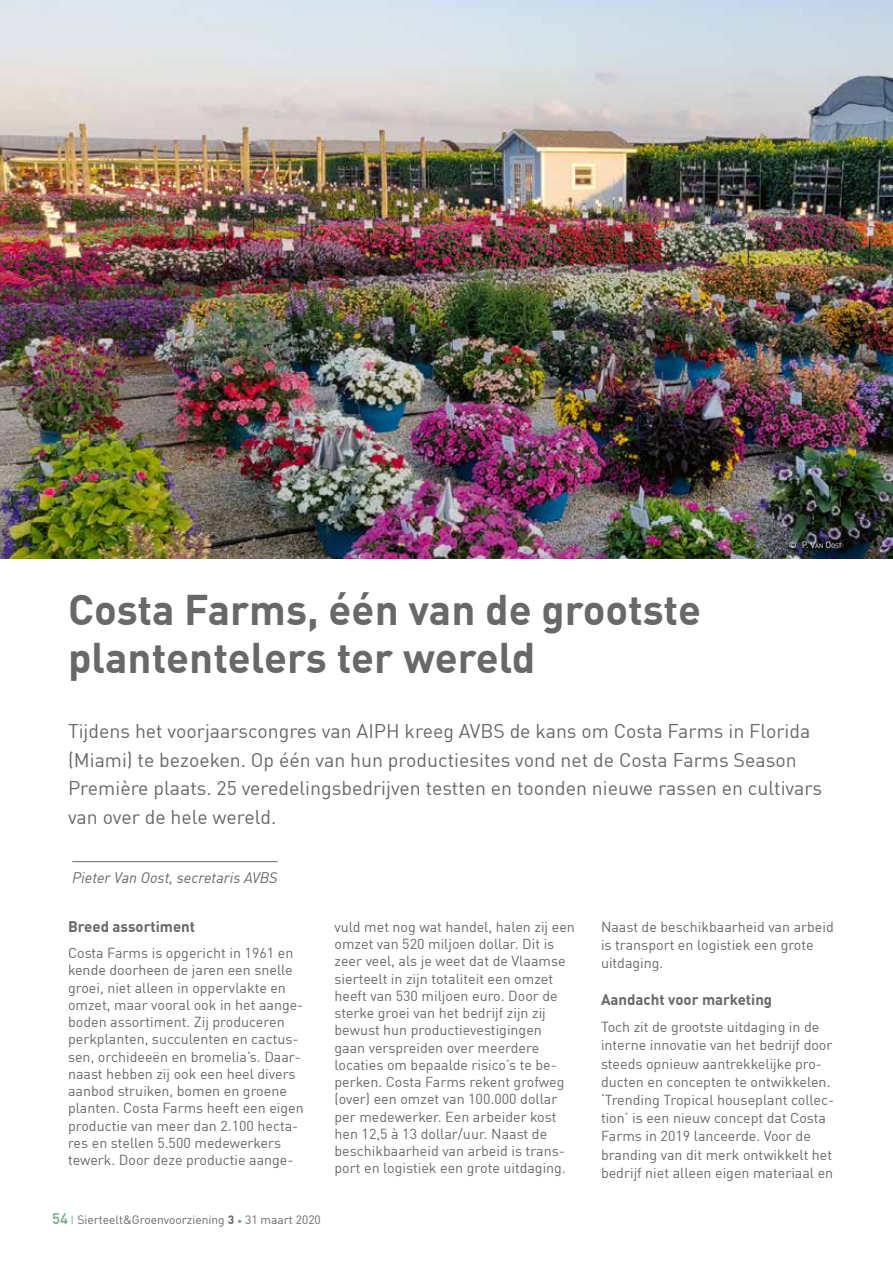
<style>
.page{position:relative;width:893px;height:1263px;background:#fff}
.page>*{position:absolute;margin:0;border:0;box-sizing:border-box;transform-origin:0 0}
.t1{font:700 42px/48px "DIN Offc Pro";color:#676968}
.t2{font:19.5px/28.5px "DIN Offc Pro";color:#676968}
.t3{font:700 15px "DIN Offc Pro";color:#676968}
.t4{font:italic 15px "DIN Offc Pro";color:#676968}
.t5{font:14.25px/17.2px "DIN Offc Pro";color:#676968}
.t6{font:12px "DIN Offc Pro";color:#676968}
.t7{font:9px "DIN Offc Pro";color:#fff}
.s1{font-size:6.3px}
.s2{font-weight:500;font-size:15px;color:#6ca880}
.s3{font-weight:700}
.s4{font-family:"Minion Pro";color:#6ca880}
</style>
<div class="page">
<hr style="left:72px;top:861px;width:206px;height:1px;background:#676968">
<img style="left:0;top:0;width:893px;height:559px">
<h1 class="t1" style="left:68px;top:580px;width:635px">Costa Farms, één van de grootste plantentelers ter wereld</h1>
<p class="t7" style="left:789px;top:538px;width:54px">© P. V<span class="s1">AN</span> O <span class="s1">OST</span></p>
<p class="t2" style="left:68px;top:715px;width:756px">Tijdens het voorjaarscongres van AIPH kreeg AVBS de kans om Costa Farms in Florida (Miami) te bezoeken. Op één van hun productiesites vond net de Costa Farms Season Première plaats. 25 veredelingsbedrijven testten en toonden nieuwe rassen en cultivars van over de hele wereld.</p>
<p class="t4" style="left:72px;top:866px;width:207px">Pieter Van Oost, secretaris AVBS</p>
<p class="t3" style="left:68px;top:914px;width:129px">Breed assortiment</p>
<p class="t5" style="left:68px;top:943px;width:237px">Costa Farms is opgericht in 1961 en kende doorheen de jaren een snelle groei, niet alleen in oppervlakte en omzet, maar vooral ook in het aange&shy;boden assortiment. Zij produceren perkplanten, succulenten en cactus&shy;sen, orchideeën en bromelia’s. Daar&shy;naast hebben zij ook een heel divers aanbod struiken, bomen en groene planten. Costa Farms heeft een eigen productie van meer dan 2.100 hecta&shy;res en stellen 5.500 medewerkers tewerk. Door deze productie aange-</p>
<p class="t6" style="left:52px;top:1210px;width:270px"><span class="s2">54</span> Sierteelt&amp;Groenvoorziening <span class="s3">3</span> <span class="s4">•</span> 31 maart 2020</p>
<p class="t5" style="left:334px;top:917px;width:242px">vuld met nog wat handel, halen zij een omzet van 520 miljoen dollar. Dit is zeer veel, als je weet dat de Vlaamse sierteelt in zijn totaliteit een omzet heeft van 530 miljoen euro. Door de sterke groei van het bedrijf zijn zij bewust hun productievestigingen gaan verspreiden over meerdere locaties om bepaalde risico’s te be&shy;perken. Costa Farms rekent grofweg (over) een omzet van 100.000 dollar per medewerker. Een arbeider kost hen 12,5 à 13 dollar/uur. Naast de beschikbaarheid van arbeid is trans&shy;port en logistiek een grote uitdaging.</p>
<p class="t5" style="left:601px;top:916px;width:234px;line-height:18.1px">Naast de beschikbaarheid van arbeid is transport en logistiek een grote uitdaging.</p>
<p class="t3" style="left:601px;top:987px;width:173px">Aandacht voor marketing</p>
<p class="t5" style="left:601px;top:1016px;width:235px;line-height:18.1px">Toch zit de grootste uitdaging in de interne innovatie van het bedrijf door steeds opnieuw aantrekkelijke pro&shy;ducten en concepten te ontwikkelen. ‘Trending Tropical houseplant collec&shy;tion’ is een nieuw concept dat Costa Farms in 2019 lanceerde. Voor de branding van dit merk ontwikkelt het bedrijf niet alleen eigen materiaal en</p>
</div>
